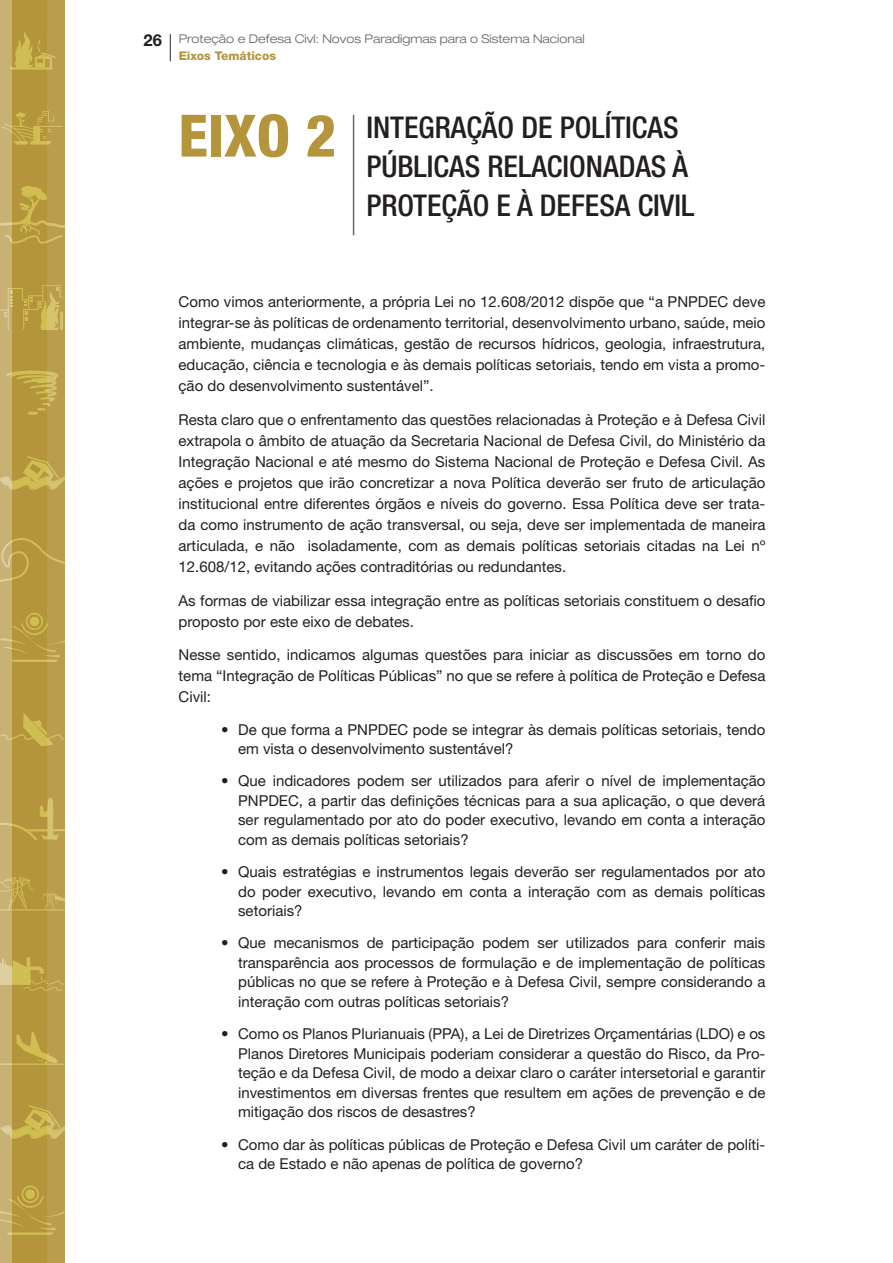
<style>
.page{position:relative;width:893px;height:1263px;background:#fff}
.page>*{position:absolute;margin:0;border:0;box-sizing:border-box;transform-origin:0 0}
.SUBTITULO{font:800 condensed 58.5px "Helvetica Neue LT Std";color:#b4953c}
.SUBTITULO-2{font:500 condensed 30px/39px "Helvetica Neue LT Std";color:#231f20}
.t1{font:700 16.5px "Helvetica Neue LT Std";color:#231f20}
.CORPO_DE_TEXTO_BASE{font:15px/21px "Helvetica Neue LT Std";color:#231f20;text-align:justify}
.t2{font:300 expanded 12px "Helvetica Neue LT Std";color:#636366}
.t3{font:800 12px "Helvetica Neue LT Std";color:#b4953c}
</style>
<div class="page">
<div style="left:12px;top:0;width:35px;height:1263px;background:#b4953c"></div>
<div style="left:47px;top:0;width:17px;height:1263px;background:#ba9e4d"></div>
<div style="left:0;top:0;width:12px;height:1263px;background:#c9b174"></div>
<svg style="left:9px;top:32px;width:47px;height:38px"></svg>
<svg style="left:2px;top:111px;width:61px;height:34px"></svg>
<svg style="left:6px;top:371px;width:52px;height:44px"></svg>
<svg style="left:0;top:456px;width:65px;height:35px"></svg>
<svg style="left:0;top:1105px;width:65px;height:35px"></svg>
<svg style="left:0;top:534px;width:65px;height:48px"></svg>
<svg style="left:0;top:186px;width:65px;height:59px"></svg>
<svg style="left:0;top:613px;width:65px;height:49px"></svg>
<svg style="left:0;top:1185px;width:65px;height:50px"></svg>
<svg style="left:0;top:877px;width:65px;height:33px"></svg>
<svg style="left:0;top:794px;width:65px;height:46px"></svg>
<svg style="left:0;top:957px;width:65px;height:34px"></svg>
<svg style="left:0;top:713px;width:64px;height:33px"></svg>
<svg style="left:0;top:1031px;width:64px;height:34px"></svg>
<svg style="left:0;top:285px;width:63px;height:44px"></svg>
<svg style="left:170px;top:34px;width:1px;height:27px"></svg>
<hr style="left:353px;top:115px;width:1px;height:120px;background:#231f20">
<p class="t1" style="left:144px;top:30px;width:20px">26</p>
<p class="t2" style="left:179px;top:31px;width:407px">Proteção e Defesa Civl: Novos Paradigmas para o Sistema Nacional</p>
<p class="t3" style="left:179px;top:49px;width:99px">Eixos Temáticos</p>
<p class="SUBTITULO" style="left:179px;top:100px;width:159px">EIXO 2</p>
<p class="SUBTITULO-2" style="left:366px;top:107px;width:329px">INTEGRAÇÃO DE POLÍTICAS<br>PÚBLICAS RELACIONADAS À<br>PROTEÇÃO E À DEFESA CIVIL</p>
<p class="CORPO_DE_TEXTO_BASE" style="left:179px;top:291px;width:588px">Como vimos anteriormente, a própria Lei no 12.608/2012 dispõe que “a PNPDEC deve integrar-se às políticas de ordenamento territorial, desenvolvimento urbano, saúde, meio ambiente, mudanças climáticas, gestão de recursos hídricos, geologia, infraestrutura, educação, ciência e tecnologia e às demais políticas setoriais, tendo em vista a promo&shy;ção do desenvolvimento sustentável”.</p>
<p class="CORPO_DE_TEXTO_BASE" style="left:179px;top:409px;width:588px">Resta claro que o enfrentamento das questões relacionadas à Proteção e à Defesa Civil extrapola o âmbito de atuação da Secretaria Nacional de Defesa Civil, do Ministério da Integração Nacional e até mesmo do Sistema Nacional de Proteção e Defesa Civil. As ações e projetos que irão concretizar a nova Política deverão ser fruto de articulação institucional entre diferentes órgãos e níveis do governo. Essa Política deve ser trata&shy;da como instrumento de ação transversal, ou seja, deve ser implementada de maneira articulada, e não isoladamente, com as demais políticas setoriais citadas na Lei nº 12.608/12, evitando ações contraditórias ou redundantes.</p>
<p class="CORPO_DE_TEXTO_BASE" style="left:179px;top:590px;width:588px">As formas de viabilizar essa integração entre as políticas setoriais constituem o desafio proposto por este eixo de debates.</p>
<p class="CORPO_DE_TEXTO_BASE" style="left:179px;top:644px;width:588px">Nesse sentido, indicamos algumas questões para iniciar as discussões em torno do tema “Integração de Políticas Públicas” no que se refere à política de Proteção e Defesa Civil:</p>
<p class="CORPO_DE_TEXTO_BASE" style="left:238px;top:719px;width:529px;line-height:19.5px;text-indent:-17px">• De que forma a PNPDEC pode se integrar às demais políticas setoriais, tendo em vista o desenvolvimento sustentável?</p>
<p class="CORPO_DE_TEXTO_BASE" style="left:238px;top:771px;width:529px;line-height:19.5px;text-indent:-17px">• Que indicadores podem ser utilizados para aferir o nível de implementação PNPDEC, a partir das definições técnicas para a sua aplicação, o que deverá ser regulamentado por ato do poder executivo, levando em conta a interação com as demais políticas setoriais?</p>
<p class="CORPO_DE_TEXTO_BASE" style="left:238px;top:862px;width:529px;line-height:19.5px;text-indent:-17px">• Quais estratégias e instrumentos legais deverão ser regulamentados por ato do poder executivo, levando em conta a interação com as demais políticas setoriais?</p>
<p class="CORPO_DE_TEXTO_BASE" style="left:238px;top:933px;width:529px;line-height:19.5px;text-indent:-17px">• Que mecanismos de participação podem ser utilizados para conferir mais transparência aos processos de formulação e de implementação de políticas públicas no que se refere à Proteção e à Defesa Civil, sempre considerando a interação com outras políticas setoriais?</p>
<p class="CORPO_DE_TEXTO_BASE" style="left:238px;top:1024px;width:529px;line-height:19.5px;text-indent:-17px">• Como os Planos Plurianuais (PPA), a Lei de Diretrizes Orçamentárias (LDO) e os Planos Diretores Municipais poderiam considerar a questão do Risco, da Pro&shy;teção e da Defesa Civil, de modo a deixar claro o caráter intersetorial e garantir investimentos em diversas frentes que resultem em ações de prevenção e de mitigação dos riscos de desastres?</p>
<p class="CORPO_DE_TEXTO_BASE" style="left:238px;top:1134px;width:529px;line-height:19.5px;text-indent:-17px">• Como dar às políticas públicas de Proteção e Defesa Civil um caráter de políti&shy;ca de Estado e não apenas de política de governo?</p>
</div>
